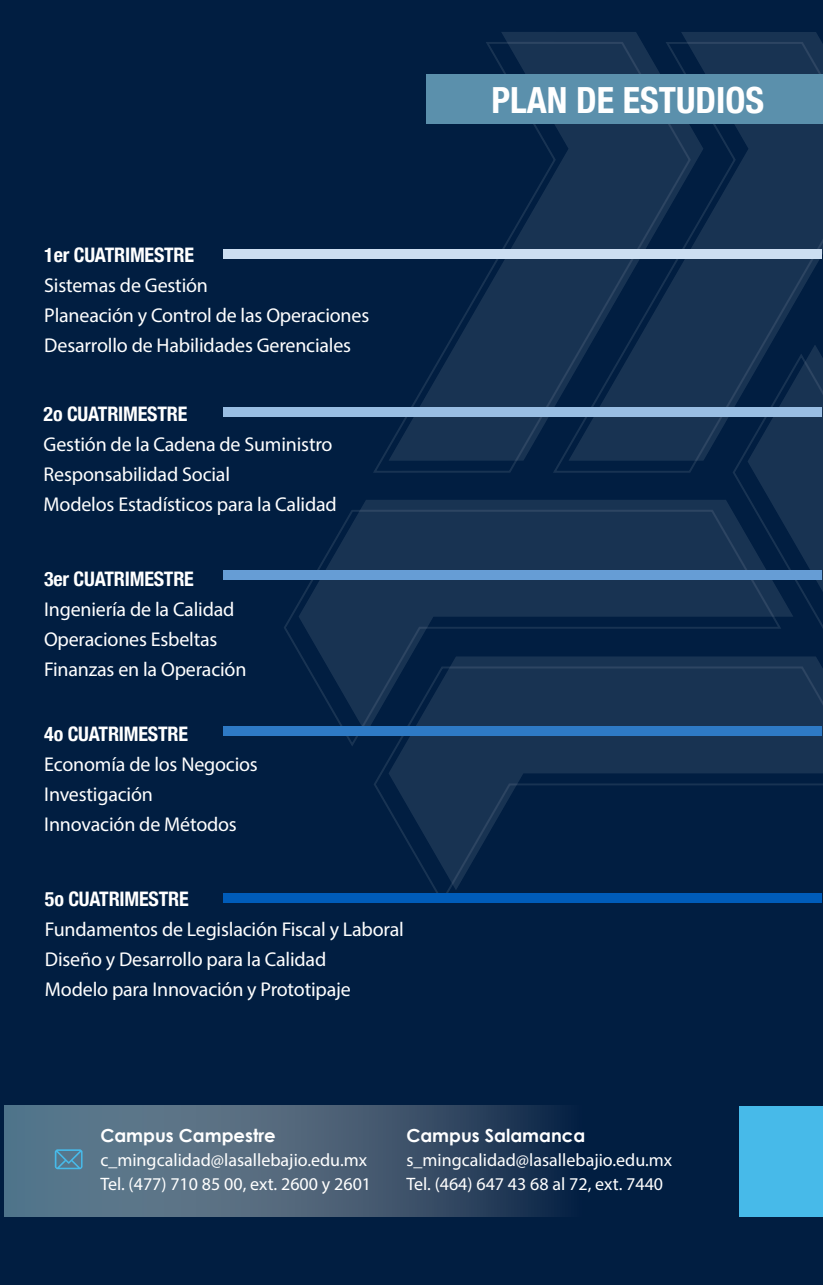
<style>
.page{position:relative;width:823px;height:1285px;background:#fff}
.page>*{position:absolute;margin:0;border:0;box-sizing:border-box;transform-origin:0 0}
.t1{font:700 condensed 36px "Helvetica Neue";color:#fff}
.t2{font:20px/30px "Myriad Pro";letter-spacing:-.01em;color:#fff}
.t3{font:700 condensed 20px "Helvetica Neue";letter-spacing:-.01em;color:#fff}
.t4{font:18px/24px "Myriad Pro";color:#fff}
.t5{font:700 18px "Century Gothic";color:#fff}
</style>
<div class="page">
<div style="left:0;top:0;width:823px;height:1284px;background:#011e41"></div>
<div style="left:362px;top:500px;width:368px;height:8px;background:#183352"></div>
<svg style="left:501px;top:32px;width:202px;height:10px;fill:#183352"></svg>
<svg style="left:692px;top:42px;width:131px;height:427px"></svg>
<svg style="left:284px;top:508px;width:447px;height:238px"></svg>
<svg style="left:731px;top:344px;width:92px;height:321px"></svg>
<svg style="left:371px;top:42px;width:321px;height:431px"></svg>
<svg style="left:372px;top:665px;width:451px;height:238px"></svg>
<div style="left:426px;top:75px;width:397px;height:49px;background:#5b90ac"></div>
<svg style="left:5px;top:1105px;width:552px;height:111px;background:#475f76"></svg>
<div style="left:739px;top:1105px;width:84px;height:111px;background:#47bae9"></div>
<svg style="left:55px;top:1149px;width:28px;height:19px"></svg>
<div style="left:224px;top:250px;width:598px;height:9px;background:#ccdef1"></div>
<div style="left:224px;top:407px;width:598px;height:9px;background:#99bee3"></div>
<div style="left:224px;top:570px;width:598px;height:9px;background:#669dd5"></div>
<div style="left:224px;top:726px;width:598px;height:9px;background:#2e7ac5"></div>
<div style="left:224px;top:893px;width:598px;height:9px;background:#005cb9"></div>
<p class="t3" style="left:44px;top:238px;width:151px">1er CUATRIMESTRE</p>
<p class="t2" style="left:44px;top:270px;width:326px">Sistemas de Gestión<br>Planeación y Control de las Operaciones<br>Desarrollo de Habilidades Gerenciales</p>
<p class="t3" style="left:44px;top:397px;width:145px">2o CUATRIMESTRE</p>
<p class="t2" style="left:44px;top:429px;width:295px">Gestión de la Cadena de Suministro<br>Responsabilidad Social<br>Modelos Estadísticos para la Calidad</p>
<p class="t3" style="left:44px;top:562px;width:151px">3er CUATRIMESTRE</p>
<p class="t2" style="left:44px;top:594px;width:204px">Ingeniería de la Calidad<br>Operaciones Esbeltas<br>Finanzas en la Operación</p>
<p class="t3" style="left:44px;top:717px;width:145px">4o CUATRIMESTRE</p>
<p class="t2" style="left:44px;top:748px;width:215px">Economía de los Negocios<br>Investigación<br>Innovación de Métodos</p>
<p class="t3" style="left:45px;top:882px;width:145px">5o CUATRIMESTRE</p>
<p class="t2" style="left:45px;top:913px;width:361px">Fundamentos de Legislación Fiscal y Laboral<br>Diseño y Desarrollo para la Calidad<br>Modelo para Innovación y Prototipaje</p>
<h1 class="t1" style="left:492px;top:71px;width:274px">PLAN DE ESTUDIOS</h1>
<p class="t5" style="left:100px;top:1121px;width:177px">Campus Campestre</p>
<p class="t4" style="left:100px;top:1147px;width:272px">c_mingcalidad@lasallebajio.edu.mx<br>Tel. (477) 710 85 00, ext. 2600 y 2601</p>
<p class="t5" style="left:406px;top:1121px;width:180px">Campus Salamanca</p>
<p class="t4" style="left:406px;top:1147px;width:267px">s_mingcalidad@lasallebajio.edu.mx<br>Tel. (464) 647 43 68 al 72, ext. 7440</p>
</div>
